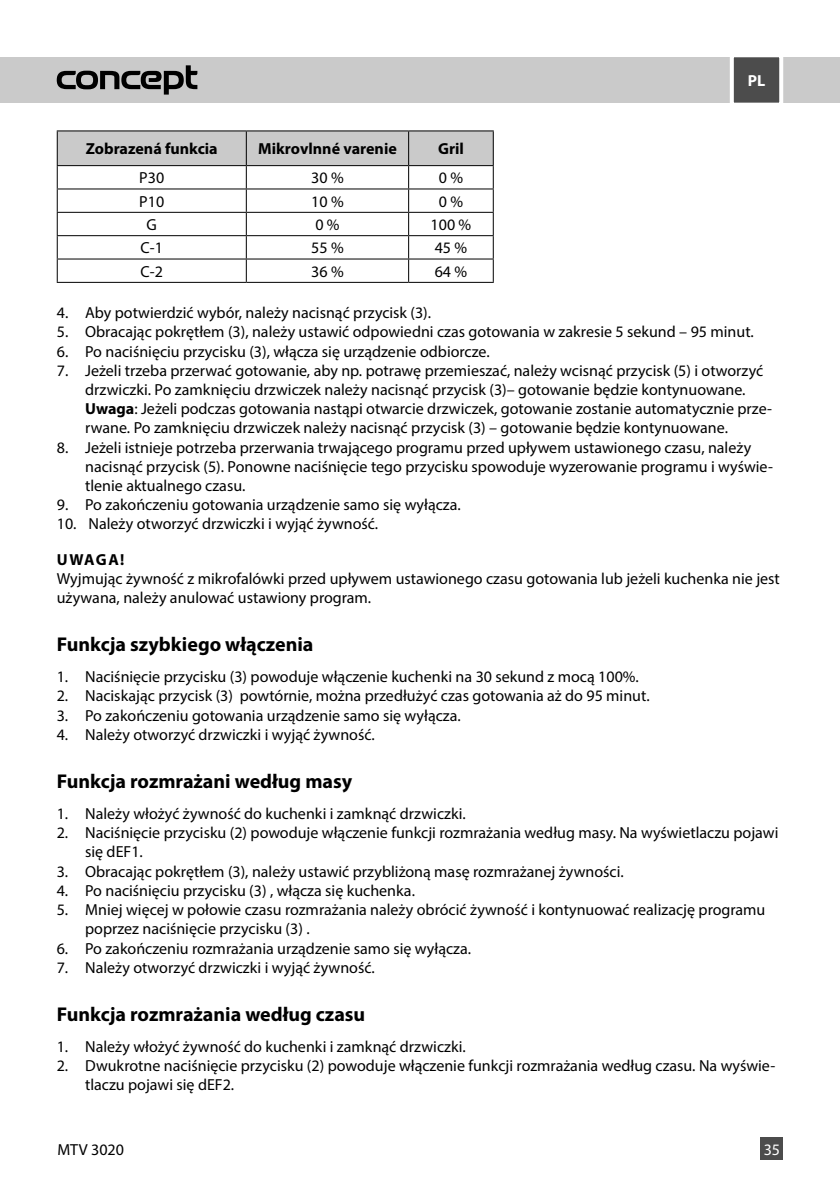
<style>
.page{position:relative;width:840px;height:1191px;background:#fff}
.page>*{position:absolute;margin:0;border:0;box-sizing:border-box;transform-origin:0 0}
.t1{font:700 20px "Myriad Pro";color:#000}
.t2{font:16px/19.2px "Myriad Pro";color:#000}
.t3{font:700 16px "Myriad Pro";color:#000}
.t4{font:700 16px "Myriad Pro";color:#fff}
.t5{font:16px "Myriad Pro";color:#fff}
.s1{font-weight:700}
</style>
<div class="page">
<hr style="left:57px;top:130px;width:189px;height:1px;background:#000">
<hr style="left:246px;top:130px;width:162px;height:1px;background:#000">
<hr style="left:408px;top:130px;width:85px;height:1px;background:#000">
<svg style="left:57px;top:131px;width:436px;height:151px"></svg>
<hr style="left:57px;top:282px;width:189px;height:1px;background:#000">
<hr style="left:246px;top:282px;width:162px;height:1px;background:#000">
<hr style="left:408px;top:282px;width:85px;height:1px;background:#000">
<div style="left:0;top:57px;width:839px;height:46px;background:#cacaca"></div>
<svg style="left:57px;top:65px;width:140px;height:30px"></svg>
<svg style="left:730px;top:57px;width:54px;height:46px;background:#696969"></svg>
<div style="left:760px;top:1137px;width:22px;height:23px;background:#4c4c4c"></div>
<p class="t4" style="left:747px;top:70px;width:19px">PL</p>
<p class="t3" style="left:86px;top:138px;width:133px">Zobrazená funkcia</p>
<p class="t3" style="left:258px;top:138px;width:140px">Mikrovlnné varenie</p>
<p class="t3" style="left:438px;top:138px;width:27px">Gril</p>
<p class="t2" style="left:139px;top:168px;width:26px">P30</p>
<p class="t2" style="left:311px;top:168px;width:34px">30 %</p>
<p class="t2" style="left:438px;top:168px;width:26px">0 %</p>
<p class="t2" style="left:139px;top:191px;width:26px">P10</p>
<p class="t2" style="left:311px;top:191px;width:34px">10 %</p>
<p class="t2" style="left:438px;top:191px;width:26px">0 %</p>
<p class="t2" style="left:146px;top:215px;width:12px">G</p>
<p class="t2" style="left:315px;top:215px;width:26px">0 %</p>
<p class="t2" style="left:430px;top:215px;width:42px">100 %</p>
<p class="t2" style="left:140px;top:238px;width:24px">C-1</p>
<p class="t2" style="left:311px;top:238px;width:34px">55 %</p>
<p class="t2" style="left:434px;top:238px;width:34px">45 %</p>
<p class="t2" style="left:140px;top:261px;width:24px">C-2</p>
<p class="t2" style="left:311px;top:261px;width:34px">36 %</p>
<p class="t2" style="left:434px;top:261px;width:34px">64 %</p>
<p class="t2" style="left:57px;top:303px;width:375px">4. Aby potwierdzić wybór, należy nacisnąć przycisk (3).</p>
<p class="t2" style="left:57px;top:322px;width:698px">5. Obracając pokrętłem (3), należy ustawić odpowiedni czas gotowania w zakresie 5 sekund – 95 minut.</p>
<p class="t2" style="left:57px;top:341px;width:434px">6. Po naciśnięciu przycisku (3), włącza się urządzenie odbiorcze.</p>
<p class="t2" style="left:85px;top:360px;width:688px;text-indent:-28px">7. Jeżeli trzeba przerwać gotowanie, aby np. potrawę przemieszać, należy wcisnąć przycisk (5) i otworzyć drzwiczki. Po zamknięciu drzwiczek należy nacisnąć przycisk (3)– gotowanie będzie kontynuowane.<br><span class="s1">Uwaga</span>: Jeżeli podczas gotowania nastąpi otwarcie drzwiczek, gotowanie zostanie automatycznie prze&shy;rwane. Po zamknięciu drzwiczek należy nacisnąć przycisk (3) – gotowanie będzie kontynuowane.</p>
<p class="t2" style="left:85px;top:437px;width:689px;text-indent:-28px">8. Jeżeli istnieje potrzeba przerwania trwającego programu przed upływem ustawionego czasu, należy nacisnąć przycisk (5). Ponowne naciśnięcie tego przycisku spowoduje wyzerowanie programu i wyświe&shy;tlenie aktualnego czasu.</p>
<p class="t2" style="left:57px;top:495px;width:405px">9. Po zakończeniu gotowania urządzenie samo się wyłącza.</p>
<p class="t2" style="left:57px;top:514px;width:323px">10. Należy otworzyć drzwiczki i wyjąć żywność.</p>
<p class="t3" style="left:57px;top:549px;width:69px">UWAGA!</p>
<p class="t2" style="left:57px;top:568px;width:724px">Wyjmując żywność z mikrofalówki przed upływem ustawionego czasu gotowania lub jeżeli kuchenka nie jest używana, należy anulować ustawiony program.</p>
<p class="t1" style="left:57px;top:631px;width:258px">Funkcja szybkiego włączenia</p>
<p class="t2" style="left:57px;top:667px;width:583px">1. Naciśnięcie przycisku (3) powoduje włączenie kuchenki na 30 sekund z mocą 100%.</p>
<p class="t2" style="left:57px;top:686px;width:594px">2. Naciskając przycisk (3) powtórnie, można przedłużyć czas gotowania aż do 95 minut.</p>
<p class="t2" style="left:57px;top:705px;width:405px">3. Po zakończeniu gotowania urządzenie samo się wyłącza.</p>
<p class="t2" style="left:57px;top:724px;width:319px">4. Należy otworzyć drzwiczki i wyjąć żywność.</p>
<p class="t1" style="left:57px;top:768px;width:297px">Funkcja rozmrażani według masy</p>
<p class="t2" style="left:57px;top:804px;width:410px">1. Należy włożyć żywność do kuchenki i zamknąć drzwiczki.</p>
<p class="t2" style="left:85px;top:823px;width:694px;text-indent:-28px">2. Naciśnięcie przycisku (2) powoduje włączenie funkcji rozmrażania według masy. Na wyświetlaczu pojawi się dEF1.</p>
<p class="t2" style="left:57px;top:861px;width:568px">3. Obracając pokrętłem (3), należy ustawić przybliżoną masę rozmrażanej żywności.</p>
<p class="t2" style="left:57px;top:880px;width:359px">4. Po naciśnięciu przycisku (3) , włącza się kuchenka.</p>
<p class="t2" style="left:85px;top:900px;width:681px;text-indent:-28px">5. Mniej więcej w połowie czasu rozmrażania należy obrócić żywność i kontynuować realizację programu poprzez naciśnięcie przycisku (3) .</p>
<p class="t2" style="left:57px;top:938px;width:415px">6. Po zakończeniu rozmrażania urządzenie samo się wyłącza.</p>
<p class="t2" style="left:57px;top:957px;width:319px">7. Należy otworzyć drzwiczki i wyjąć żywność.</p>
<p class="t1" style="left:57px;top:1001px;width:310px">Funkcja rozmrażania według czasu</p>
<p class="t2" style="left:57px;top:1036px;width:410px">1. Należy włożyć żywność do kuchenki i zamknąć drzwiczki.</p>
<p class="t2" style="left:85px;top:1056px;width:691px;text-indent:-28px">2. Dwukrotne naciśnięcie przycisku (2) powoduje włączenie funkcji rozmrażania według czasu. Na wyświe&shy;tlaczu pojawi się dEF2.</p>
<p class="t2" style="left:57px;top:1139px;width:68px">MTV 3020</p>
<p class="t5" style="left:763px;top:1139px;width:18px">35</p>
</div>
